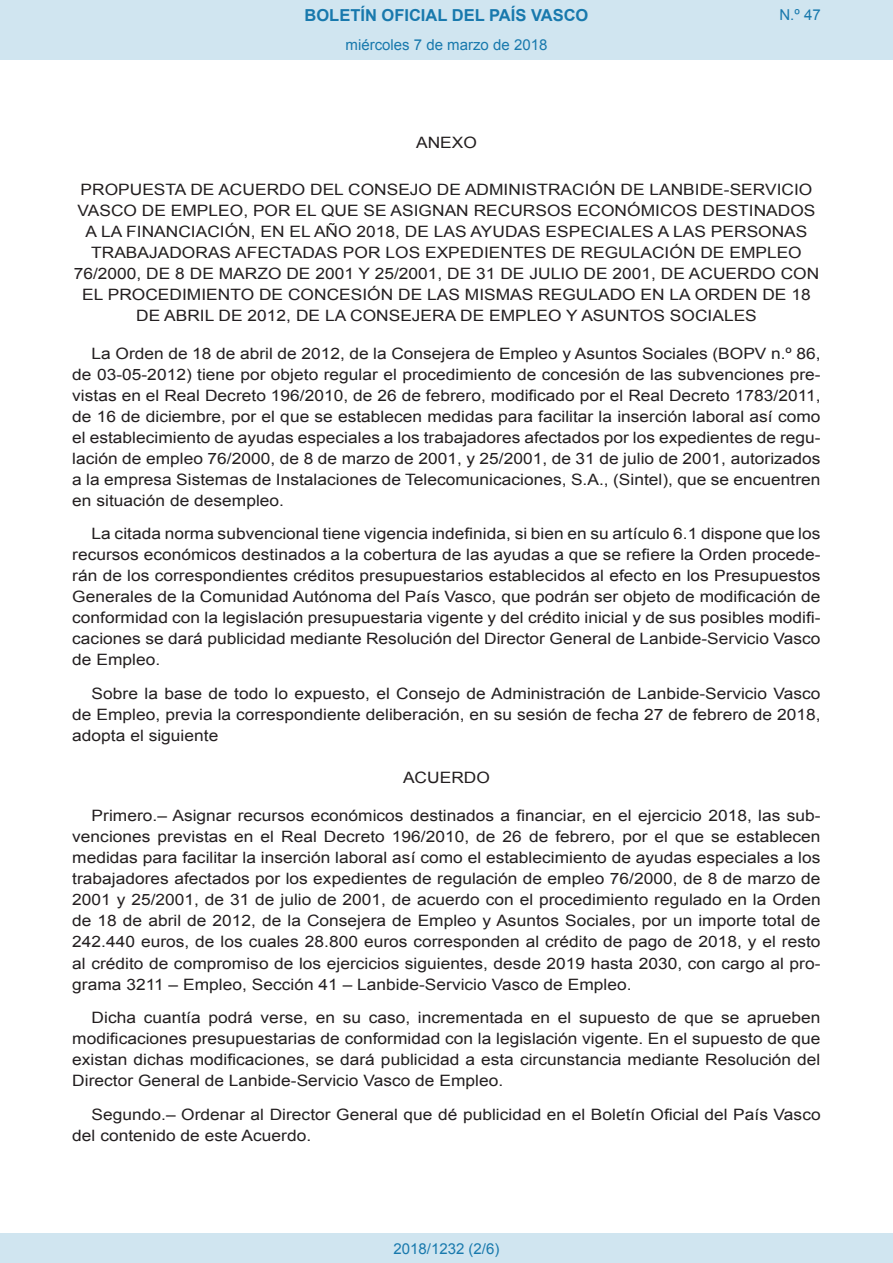
<style>
.page{position:relative;width:893px;height:1263px;background:#fff}
.page>*{position:absolute;margin:0;border:0;box-sizing:border-box;transform-origin:0 0}
.t1{font:700 16.5px "Arial";color:#1879ad}
.BOPVDetalle{font:15.6px/21px "Arial";color:#231f20;text-align:justify;scale:1.11 1}
.BOPVClave{font:15.6px/21px "Arial";color:#231f20;text-align:center;scale:1.11 1}
.Paginacion_Centro{font:15px "Arial";color:#1879ad}
</style>
<div class="page">
<div style="left:0;top:0;width:893px;height:60px;background:#d0e5f0"></div>
<div style="left:0;top:1233px;width:893px;height:30px;background:#d0e5f0"></div>
<p class="t1" style="left:305px;top:4px;width:285px">BOLETÍN OFICIAL DEL PAÍS VASCO</p>
<p class="Paginacion_Centro" style="left:346px;top:35px;width:203px">miércoles 7 de marzo de 2018</p>
<p class="Paginacion_Centro" style="left:779px;top:5px;width:43px">N.º 47</p>
<p class="BOPVClave" style="left:416px;top:132px;width:56px">ANEXO</p>
<p class="BOPVClave" style="left:74px;top:179px;width:673px">PROPUESTA DE ACUERDO DEL CONSEJO DE ADMINISTRACIÓN DE LANBIDE-SERVICIO VASCO DE EMPLEO, POR EL QUE SE ASIGNAN RECURSOS ECONÓMICOS DESTINADOS A LA FINANCIACIÓN, EN EL AÑO 2018, DE LAS AYUDAS ESPECIALES A LAS PERSONAS TRABAJADORAS AFECTADAS POR LOS EXPEDIENTES DE REGULACIÓN DE EMPLEO 76/2000, DE 8 DE MARZO DE 2001 Y 25/2001, DE 31 DE JULIO DE 2001, DE ACUERDO CON EL PROCEDIMIENTO DE CONCESIÓN DE LAS MISMAS REGULADO EN LA ORDEN DE 18<br>DE ABRIL DE 2012, DE LA CONSEJERA DE EMPLEO Y ASUNTOS SOCIALES</p>
<p class="BOPVDetalle" style="left:72px;top:343px;width:676px;text-indent:19px">La Orden de 18 de abril de 2012, de la Consejera de Empleo y Asuntos Sociales (BOPV n.º 86, de 03-05-2012) tiene por objeto regular el procedimiento de concesión de las subvenciones pre&shy;vistas en el Real Decreto 196/2010, de 26 de febrero, modificado por el Real Decreto 1783/2011, de 16 de diciembre, por el que se establecen medidas para facilitar la inserción laboral así como el establecimiento de ayudas especiales a los trabajadores afectados por los expedientes de regu&shy;lación de empleo 76/2000, de 8 de marzo de 2001, y 25/2001, de 31 de julio de 2001, autorizados a la empresa Sistemas de Instalaciones de Telecomunicaciones, S.A., (Sintel), que se encuentren en situación de desempleo.</p>
<p class="BOPVDetalle" style="left:72px;top:524px;width:676px;text-indent:19px">La citada norma subvencional tiene vigencia indefinida, si bien en su artículo 6.1 dispone que los recursos económicos destinados a la cobertura de las ayudas a que se refiere la Orden procede&shy;rán de los correspondientes créditos presupuestarios establecidos al efecto en los Presupuestos Generales de la Comunidad Autónoma del País Vasco, que podrán ser objeto de modificación de conformidad con la legislación presupuestaria vigente y del crédito inicial y de sus posibles modifi&shy;caciones se dará publicidad mediante Resolución del Director General de Lanbide-Servicio Vasco de Empleo.</p>
<p class="BOPVDetalle" style="left:72px;top:683px;width:676px;text-indent:19px">Sobre la base de todo lo expuesto, el Consejo de Administración de Lanbide-Servicio Vasco de Empleo, previa la correspondiente deliberación, en su sesión de fecha 27 de febrero de 2018, adopta el siguiente</p>
<p class="BOPVClave" style="left:403px;top:768px;width:80px">ACUERDO</p>
<p class="BOPVDetalle" style="left:72px;top:806px;width:676px;text-indent:19px">Primero.– Asignar recursos económicos destinados a financiar, en el ejercicio 2018, las sub&shy;venciones previstas en el Real Decreto 196/2010, de 26 de febrero, por el que se establecen medidas para facilitar la inserción laboral así como el establecimiento de ayudas especiales a los trabajadores afectados por los expedientes de regulación de empleo 76/2000, de 8 de marzo de 2001 y 25/2001, de 31 de julio de 2001, de acuerdo con el procedimiento regulado en la Orden de 18 de abril de 2012, de la Consejera de Empleo y Asuntos Sociales, por un importe total de 242.440 euros, de los cuales 28.800 euros corresponden al crédito de pago de 2018, y el resto al crédito de compromiso de los ejercicios siguientes, desde 2019 hasta 2030, con cargo al pro&shy;grama 3211 – Empleo, Sección 41 – Lanbide-Servicio Vasco de Empleo.</p>
<p class="BOPVDetalle" style="left:72px;top:1007px;width:676px;text-indent:19px">Dicha cuantía podrá verse, en su caso, incrementada en el supuesto de que se aprueben modificaciones presupuestarias de conformidad con la legislación vigente. En el supuesto de que existan dichas modificaciones, se dará publicidad a esta circunstancia mediante Resolución del Director General de Lanbide-Servicio Vasco de Empleo.</p>
<p class="BOPVDetalle" style="left:72px;top:1104px;width:676px;text-indent:19px">Segundo.– Ordenar al Director General que dé publicidad en el Boletín Oficial del País Vasco del contenido de este Acuerdo.</p>
<p class="Paginacion_Centro" style="left:393px;top:1238px;width:107px">2018/1232 (2/6)</p>
</div>
